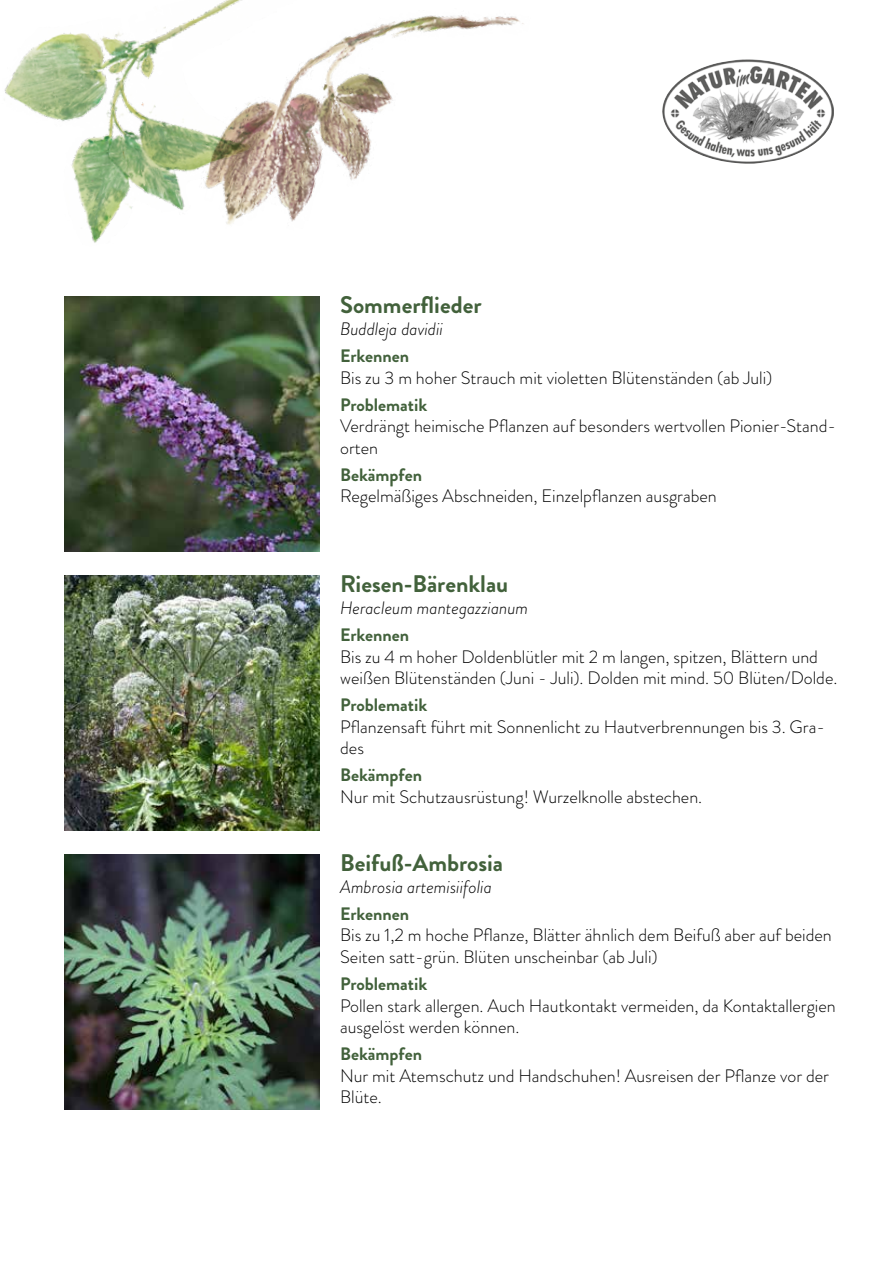
<style>
.page{position:relative;width:893px;height:1263px;background:#fff}
.page>*{position:absolute;margin:0;border:0;box-sizing:border-box;transform-origin:0 0}
.t1{font:700 24px "Brandon Grotesque";color:#42613b}
.t2{font:300 18px/21.6px "Brandon Grotesque";color:#000}
.t3{font:700 18px "Brandon Grotesque";color:#42613b}
.t4{font:italic 300 18px "Brandon Grotesque";color:#000}
</style>
<div class="page">
<img style="left:662px;top:59px;width:172px;height:105px">
<img style="left:4px;top:27px;width:170px;height:216px">
<img style="left:174px;top:0;width:350px;height:297px">
<img style="left:65px;top:297px;width:255px;height:255px">
<img style="left:65px;top:575px;width:255px;height:256px">
<img style="left:65px;top:854px;width:255px;height:255px">
<h1 class="t1" style="left:340px;top:288px;width:143px">Sommerflieder</h1>
<p class="t4" style="left:340px;top:317px;width:104px">Buddleja davidii</p>
<p class="t3" style="left:340px;top:343px;width:71px">Erkennen</p>
<p class="t2" style="left:340px;top:367px;width:434px">Bis zu 3 m hoher Strauch mit violetten Blütenständen (ab Juli)</p>
<p class="t3" style="left:340px;top:392px;width:89px">Problematik</p>
<p class="t2" style="left:340px;top:415px;width:497px">Verdrängt heimische Pflanzen auf besonders wertvollen Pionier-Stand&shy;orten</p>
<p class="t3" style="left:340px;top:462px;width:83px">Bekämpfen</p>
<p class="t2" style="left:340px;top:485px;width:378px">Regelmäßiges Abschneiden, Einzelpflanzen ausgraben</p>
<h1 class="t1" style="left:340px;top:567px;width:170px">Riesen-Bärenklau</h1>
<p class="t4" style="left:340px;top:595px;width:190px">Heracleum mantegazzianum</p>
<p class="t3" style="left:340px;top:622px;width:71px">Erkennen</p>
<p class="t2" style="left:340px;top:646px;width:499px">Bis zu 4 m hoher Doldenblütler mit 2 m langen, spitzen, Blättern und weißen Blütenständen (Juni - Juli). Dolden mit mind. 50 Blüten/Dolde.</p>
<p class="t3" style="left:340px;top:692px;width:89px">Problematik</p>
<p class="t2" style="left:340px;top:716px;width:486px">Pflanzensaft führt mit Sonnenlicht zu Hautverbrennungen bis 3. Gra&shy;des</p>
<p class="t3" style="left:340px;top:762px;width:83px">Bekämpfen</p>
<p class="t2" style="left:340px;top:786px;width:364px">Nur mit Schutzausrüstung! Wurzelknolle abstechen.</p>
<h1 class="t1" style="left:340px;top:846px;width:165px">Beifuß-Ambrosia</h1>
<p class="t4" style="left:340px;top:874px;width:153px">Ambrosia artemisiifolia</p>
<p class="t3" style="left:340px;top:901px;width:71px">Erkennen</p>
<p class="t2" style="left:340px;top:924px;width:493px">Bis zu 1,2 m hoche Pflanze, Blätter ähnlich dem Beifuß aber auf beiden<br>Seiten satt-grün. Blüten unscheinbar (ab Juli)</p>
<p class="t3" style="left:340px;top:971px;width:89px">Problematik</p>
<p class="t2" style="left:340px;top:995px;width:497px">Pollen stark allergen. Auch Hautkontakt vermeiden, da Kontaktallergien ausgelöst werden können.</p>
<p class="t3" style="left:340px;top:1041px;width:83px">Bekämpfen</p>
<p class="t2" style="left:340px;top:1065px;width:490px">Nur mit Atemschutz und Handschuhen! Ausreisen der Pflanze vor der<br>Blüte.</p>
</div>
